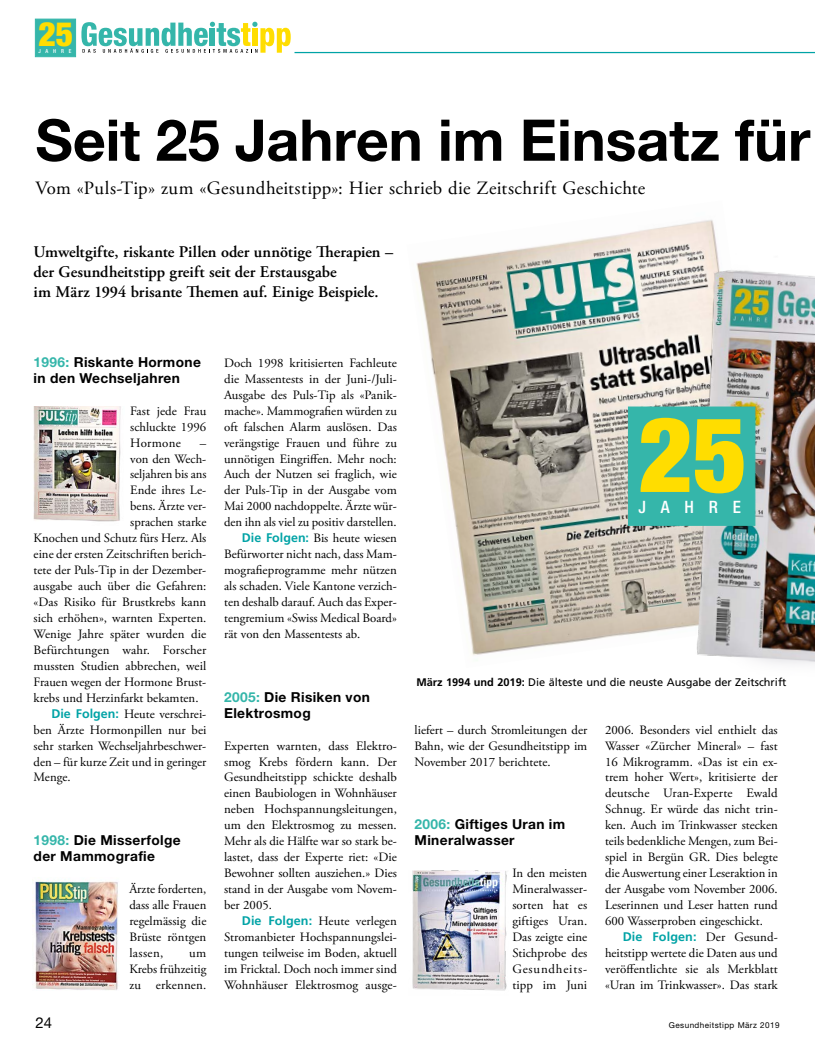
<style>
.page{position:relative;width:815px;height:1053px;background:#fff}
.page>*{position:absolute;margin:0;border:0;box-sizing:border-box;transform-origin:0 0}
.t1{font:900 condensed 104.75px "Helvetica Neue LT Std";color:#fd0}
.t2{font:700 57.5px "Helvetica Neue LT Std";color:#000}
.t3{font:900 condensed 33.62px "Helvetica Neue LT Std";color:#fd0}
.t4{font:18.75px "Adobe Garamond Pro";letter-spacing:.02em;color:#000}
.t5{font:500 condensed 17px "Helvetica Neue LT Std";letter-spacing:.87em;color:#fff}
.t6{font:600 16.25px/20px "Adobe Garamond Pro";color:#000}
.t7{font:15px "Helvetica Neue LT Std";color:#000}
.t8{font:700 13.75px/15.9px "Helvetica Neue LT Std";letter-spacing:.025em;color:#000}
.t9{font:12.75px/16px "Adobe Garamond Pro";color:#000;text-align:justify}
.t10{font:700 12.5px "Frutiger LT Std";letter-spacing:.01em;color:#00a3a6}
.t11{font:11px "Frutiger LT Std";color:#000}
.t12{font:8.12px "Helvetica Neue LT Std";letter-spacing:.05em;color:#000}
.t13{font:500 condensed 5.5px "Helvetica Neue LT Std";letter-spacing:.87em;color:#fff}
.s1{color:#35b6aa}
.s2{font-family:"Frutiger LT Std";font-weight:700;font-size:12.5px;color:#00a3a6}
.s3{font-weight:700}
.s4{font-family:"Adobe Garamond Pro";font-weight:400;font-size:12.75px;color:#000}
</style>
<div class="page">
<hr style="left:295px;top:52px;width:520px;height:1px;background:#00a3a6">
<div style="left:35px;top:19px;width:41px;height:38px;background:#35b6aa;border:1px solid #35b6aa"></div>
<svg style="left:81px;top:22px;width:210px;height:31px"></svg>
<img style="left:416px;top:220px;width:300px;height:435px">
<img style="left:681px;top:239px;width:134px;height:425px">
<div style="left:628px;top:406px;width:127px;height:119px;background:#35b6aa;border:1px solid #35b6aa"></div>
<img style="left:33px;top:880px;width:86px;height:110px">
<img style="left:412px;top:870px;width:95px;height:121px">
<img style="left:34px;top:406px;width:87px;height:116px">
<h3 class="t3" style="left:38px;top:13px;width:36px">25</h3>
<p class="t13" style="left:38px;top:48px;width:34px">JAHRE</p>
<h2 class="t2" style="left:35px;top:105px;width:777px">Seit 25 Jahren im Einsatz für</h2>
<h3 class="t4" style="left:35px;top:177px;width:611px">Vom «Puls-Tip» zum «Gesundheitstipp»: Hier schrieb die Zeitschrift Geschichte</h3>
<p class="t6" style="left:34px;top:242px;width:361px">Umweltgifte, riskante Pillen oder unnötige Therapien – der Gesundheitstipp greift seit der Erstausgabe<br>im März 1994 brisante Themen auf. Einige Beispiele.</p>
<p class="t8" style="left:34px;top:353px;width:169px"><span class="s1">1996:</span> Riskante Hormone in den Wechseljahren</p>
<p class="t9" style="left:130px;top:403px;width:78px">Fast jede Frau schluckte 1996<br>Hormone</p>
<p class="t9" style="left:200px;top:435px;width:8px">–</p>
<p class="t9" style="left:130px;top:451px;width:78px">von den Wech-</p>
<p class="t9" style="left:130px;top:467px;width:78px">seljahren bis ans</p>
<p class="t9" style="left:130px;top:483px;width:78px">Ende ihres Le-</p>
<p class="t9" style="left:130px;top:498px;width:78px">bens. Ärzte ver-</p>
<p class="t9" style="left:130px;top:514px;width:78px">sprachen starke</p>
<p class="t9" style="left:34px;top:530px;width:174px">Knochen und Schutz fürs Herz. Als</p>
<p class="t9" style="left:34px;top:546px;width:174px">eine der ersten Zeitschriften berich-</p>
<p class="t9" style="left:34px;top:562px;width:174px">tete der Puls-Tip in der Dezember-</p>
<p class="t9" style="left:34px;top:578px;width:174px">ausgabe auch über die Gefahren:</p>
<p class="t9" style="left:34px;top:594px;width:174px">«Das Risiko für Brustkrebs kann</p>
<p class="t9" style="left:34px;top:610px;width:174px">sich erhöhen», warnten Experten.</p>
<p class="t9" style="left:34px;top:626px;width:174px">Wenige Jahre später wurden die</p>
<p class="t9" style="left:34px;top:642px;width:174px">Befürchtungen wahr. Forscher</p>
<p class="t9" style="left:34px;top:658px;width:174px">mussten Studien abbrechen, weil</p>
<p class="t9" style="left:34px;top:674px;width:174px">Frauen wegen der Hormone Brust-</p>
<p class="t9" style="left:34px;top:690px;width:166px">krebs und Herzinfarkt bekamten.</p>
<p class="t9" style="left:51px;top:706px;width:157px"><span class="s2">Die Folgen:</span> Heute verschrei-</p>
<p class="t9" style="left:34px;top:722px;width:174px">ben Ärzte Hormonpillen nur bei</p>
<p class="t9" style="left:34px;top:738px;width:174px">sehr starken Wechseljahrbeschwer-</p>
<p class="t9" style="left:34px;top:753px;width:174px">den – für kurze Zeit und in geringer</p>
<p class="t9" style="left:34px;top:769px;width:38px">Menge.</p>
<p class="t8" style="left:34px;top:832px;width:149px"><span class="s1">1998:</span> Die Misserfolge der Mammografie</p>
<p class="t9" style="left:129px;top:881px;width:79px">Ärzte forderten, dass alle Frauen regelmässig die Brüste röntgen lassen,</p>
<p class="t9" style="left:129px;top:945px;width:79px;text-indent:60px">um Krebs frühzeitig zu erkennen.</p>
<p class="t9" style="left:224px;top:355px;width:174px">Doch 1998 kritisierten Fachleute</p>
<p class="t9" style="left:224px;top:371px;width:174px">die Massentests in der Juni-/Juli-</p>
<p class="t9" style="left:224px;top:387px;width:173px">Ausgabe des Puls-Tip als «Panik-</p>
<p class="t9" style="left:224px;top:403px;width:174px">mache». Mammografien würden zu</p>
<p class="t9" style="left:224px;top:419px;width:174px">oft falschen Alarm auslösen. Das</p>
<p class="t9" style="left:224px;top:435px;width:174px">verängstige Frauen und führe zu</p>
<p class="t9" style="left:224px;top:451px;width:174px">unnötigen Eingriffen. Mehr noch:</p>
<p class="t9" style="left:224px;top:467px;width:174px">Auch der Nutzen sei fraglich, wie</p>
<p class="t9" style="left:224px;top:483px;width:174px">der Puls-Tip in der Ausgabe vom</p>
<p class="t9" style="left:224px;top:498px;width:174px">Mai 2000 nachdoppelte. Ärzte wür-</p>
<p class="t9" style="left:224px;top:514px;width:174px">den ihn als viel zu positiv darstellen.</p>
<p class="t9" style="left:242px;top:530px;width:157px"><span class="s2">Die Folgen:</span> Bis heute wiesen</p>
<p class="t9" style="left:224px;top:546px;width:174px">Befürworter nicht nach, dass Mam-</p>
<p class="t9" style="left:224px;top:562px;width:174px">mografieprogramme mehr nützen</p>
<p class="t9" style="left:224px;top:578px;width:174px">als schaden. Viele Kantone verzich-</p>
<p class="t9" style="left:224px;top:594px;width:174px">ten deshalb darauf. Auch das Exper-</p>
<p class="t9" style="left:224px;top:610px;width:174px">tengremium «Swiss Medical Board»</p>
<p class="t9" style="left:224px;top:626px;width:138px">rät von den Massentests ab.</p>
<p class="t8" style="left:224px;top:688px;width:147px"><span class="s1">2005:</span> Die Risiken von<br>Elektrosmog</p>
<p class="t9" style="left:224px;top:738px;width:174px">Experten warnten, dass Elektro&shy;smog Krebs fördern kann. Der Gesundheitstipp schickte deshalb einen Baubiologen in Wohnhäuser neben Hochspannungsleitungen, um den Elektrosmog zu messen.<br>Mehr als die Hälfte war so stark be&shy;lastet, dass der Experte riet: «Die Bewohner sollten ausziehen.» Dies stand in der Ausgabe vom Novem&shy;ber 2005.</p>
<p class="t9" style="left:224px;top:913px;width:174px;text-indent:18px"><span class="s2">Die Folgen:</span> Heute verlegen Stromanbieter Hochspannungslei&shy;tungen teilweise im Boden, aktuell im Fricktal. Doch noch immer sind Wohnhäuser Elektrosmog ausge-</p>
<h1 class="t1" style="left:639px;top:390px;width:110px">25</h1>
<h3 class="t5" style="left:639px;top:496px;width:104px">JAHRE</h3>
<p class="t11" style="left:416px;top:675px;width:372px"><span class="s3">März 1994 und 2019:</span> Die älteste und die neuste Ausgabe der Zeitschrift</p>
<p class="t9" style="left:415px;top:722px;width:174px">liefert – durch Stromleitungen der Bahn, wie der Gesundheitstipp im November 2017 berichtete.</p>
<p class="t8" style="left:415px;top:816px;width:152px"><span class="s1">2006:</span> Giftiges Uran im<br>Mineralwasser</p>
<p class="t9" style="left:512px;top:865px;width:76px">In den meisten Mineralwasser&shy;sorten hat es giftiges Uran.<br>Das zeigte eine Stichprobe des Gesundheits&shy;tipp im Juni</p>
<p class="t9" style="left:605px;top:722px;width:174px">2006. Besonders viel enthielt das Wasser «Zürcher Mineral» – fast 16 Mikrogramm. «Das ist ein ex&shy;trem hoher Wert», kritisierte der deutsche Uran-Experte Ewald Schnug. Er würde das nicht trin&shy;ken. Auch im Trinkwasser stecken teils bedenkliche Mengen, zum Bei&shy;spiel in Bergün GR. Dies belegte die Auswertung einer Leseraktion in der Ausgabe vom November 2006.<br>Leserinnen und Leser hatten rund 600 Wasserproben eingeschickt.</p>
<p class="t10" style="left:623px;top:929px;width:157px">Die Folgen: <span class="s4">Der Gesund-</span></p>
<p class="t9" style="left:605px;top:945px;width:174px">heitstipp wertete die Daten aus und veröffentlichte sie als Merkblatt «Uran im Trinkwasser». Das stark</p>
<p class="t7" style="left:35px;top:1013px;width:18px">24</p>
<p class="t12" style="left:669px;top:1020px;width:112px">Gesundheitstipp März 2019</p>
</div>
